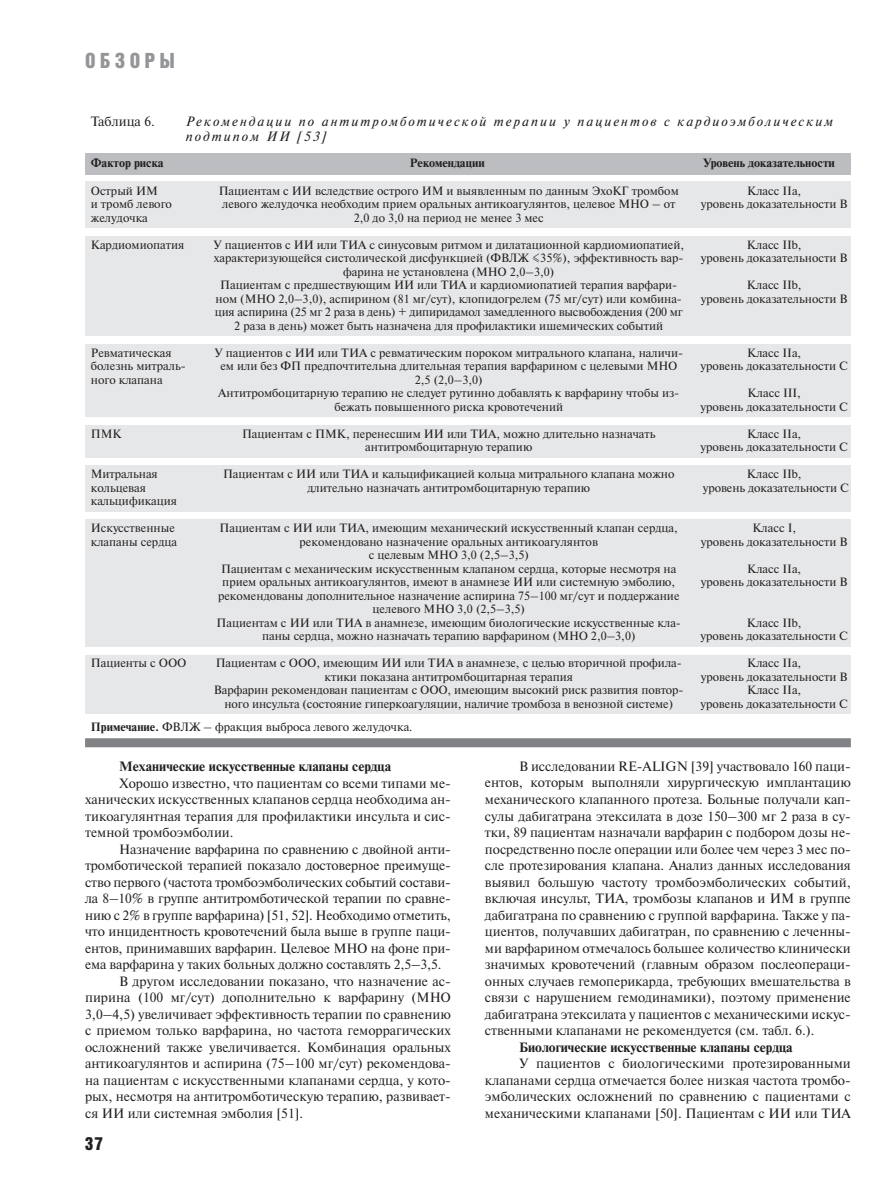
<style>
.page{position:relative;width:893px;height:1190px;background:#fff}
.page>*{position:absolute;margin:0;border:0;box-sizing:border-box;transform-origin:0 0}
.t1{font:21px "Bastion Kontrast";letter-spacing:.21em;color:#939598}
.t2{font:18px "Bastion Kontrast";color:#231f20}
.t3{font:13.5px/16.5px "Newton C";color:#231f20;text-align:justify}
.t4{font:italic 13.5px/15px "Newton C";letter-spacing:.15em;color:#231f20}
.t5{font:700 13.5px "Newton C";color:#231f20}
.t6{font:12px/13.5px "Newton C";color:#231f20;text-align:center}
.t7{font:700 12px "Newton C";color:#231f20}
.s1{font-weight:700}
</style>
<div class="page">
<div style="left:85px;top:181px;width:765px;height:47px;background:#e6e7e8"></div>
<div style="left:85px;top:738px;width:765px;height:9px;background:#808285"></div>
<div style="left:85px;top:465px;width:765px;height:46px;background:#e6e7e8"></div>
<div style="left:85px;top:519px;width:765px;height:127px;background:#e6e7e8"></div>
<div style="left:85px;top:655px;width:765px;height:59px;background:#e6e7e8"></div>
<div style="left:85px;top:153px;width:765px;height:22px;background:#bbbdc0"></div>
<div style="left:85px;top:344px;width:765px;height:73px;background:#e6e7e8"></div>
<div style="left:85px;top:425px;width:765px;height:32px;background:#e6e7e8"></div>
<div style="left:85px;top:236px;width:765px;height:100px;background:#e6e7e8"></div>
<h1 class="t1" style="left:85px;top:53px;width:91px">ОБЗОРЫ</h1>
<p class="t3" style="left:91px;top:114px;width:65px">Таблица 6.</p>
<p class="t4" style="left:186px;top:115px;width:648px">Рекомендации по антитромботической терапии у пациентов с кардиоэмболическим подтипом ИИ [53]</p>
<p class="t7" style="left:91px;top:158px;width:74px">Фактор риска</p>
<p class="t7" style="left:410px;top:158px;width:76px">Рекомендации</p>
<p class="t7" style="left:703px;top:158px;width:133px">Уровень доказательности</p>
<p class="t6" style="left:91px;top:185px;width:83px;text-align:left">Острый ИМ<br>и тромб левого желудочка</p>
<p class="t6" style="left:91px;top:239px;width:95px">Кардиомиопатия</p>
<p class="t6" style="left:219px;top:185px;width:461px">Пациентам с ИИ вследствие острого ИМ и выявленным по данным ЭхоКГ тромбом левого желудочка необходим прием оральных антикоагулянтов, целевое МНО – от<br>2,0 до 3,0 на период не менее 3 мес</p>
<p class="t6" style="left:213px;top:239px;width:472px">У пациентов с ИИ или ТИА с синусовым ритмом и дилатационной кардиомиопатией, характеризующейся систолической дисфункцией (ФВЛЖ ≤35%), эффективность вар&shy;фарина не установлена (МНО 2,0–3,0)<br>Пациентам с предшествующим ИИ или ТИА и кардиомиопатией терапия варфари&shy;ном (МНО 2,0–3,0), аспирином (81 мг/сут), клопидогрелем (75 мг/сут) или комбина&shy;ция аспирина (25 мг 2 раза в день) + дипиридамол замедленного высвобождения (200 мг 2 раза в день) может быть назначена для профилактики ишемических событий</p>
<p class="t6" style="left:214px;top:347px;width:470px">У пациентов с ИИ или ТИА с ревматическим пороком митрального клапана, наличи&shy;ем или без ФП предпочтительна длительная терапия варфарином с целевыми МНО 2,5 (2,0–3,0)<br>Антитромбоцитарную терапию не следует рутинно добавлять к варфарину чтобы из&shy;бежать повышенного риска кровотечений</p>
<p class="t6" style="left:242px;top:428px;width:415px">Пациентам с ПМК, перенесшим ИИ или ТИА, можно длительно назначать антитромбоцитарную терапию</p>
<p class="t6" style="left:223px;top:468px;width:453px">Пациентам с ИИ или ТИА и кальцификацией кольца митрального клапана можно длительно назначать антитромбоцитарную терапию</p>
<p class="t6" style="left:216px;top:522px;width:466px">Пациентам с ИИ или ТИА, имеющим механический искусственный клапан сердца, рекомендовано назначение оральных антикоагулянтов<br>с целевым МНО 3,0 (2,5–3,5)<br>Пациентам с механическим искусственным клапаном сердца, которые несмотря на прием оральных антикоагулянтов, имеют в анамнезе ИИ или системную эмболию, рекомендованы дополнительное назначение аспирина 75–100 мг/сут и поддержание целевого МНО 3,0 (2,5–3,5)<br>Пациентам с ИИ или ТИА в анамнезе, имеющим биологические искусственные кла&shy;паны сердца, можно назначать терапию варфарином (МНО 2,0–3,0)</p>
<p class="t6" style="left:214px;top:657px;width:471px">Пациентам с ООО, имеющим ИИ или ТИА в анамнезе, с целью вторичной профила&shy;ктики показана антитромбоцитарная терапия<br>Варфарин рекомендован пациентам с ООО, имеющим высокий риск развития повтор&shy;ного инсульта (состояние гиперкоагуляции, наличие тромбоза в венозной системе)</p>
<p class="t6" style="left:700px;top:185px;width:148px">Класс IIa,<br>уровень доказательности B</p>
<p class="t6" style="left:700px;top:239px;width:148px">Класс IIb,<br>уровень доказательности B</p>
<p class="t6" style="left:700px;top:279px;width:148px">Класс IIb,<br>уровень доказательности В</p>
<p class="t6" style="left:91px;top:347px;width:96px;text-align:left">Ревматическая болезнь митраль&shy;ного клапана</p>
<p class="t6" style="left:700px;top:347px;width:149px">Класс IIa,<br>уровень доказательности C</p>
<p class="t6" style="left:700px;top:387px;width:149px">Класс III,<br>уровень доказательности C</p>
<p class="t6" style="left:700px;top:428px;width:149px">Класс IIa,<br>уровень доказательности C</p>
<p class="t6" style="left:702px;top:468px;width:148px">Класс IIb,<br>уровень доказательности C</p>
<p class="t6" style="left:700px;top:522px;width:148px">Класс I,<br>уровень доказательности B</p>
<p class="t6" style="left:700px;top:563px;width:148px">Класс IIa,<br>уровень доказательности B</p>
<p class="t6" style="left:700px;top:617px;width:149px">Класс IIb,<br>уровень доказательности C</p>
<p class="t6" style="left:700px;top:657px;width:149px">Класс IIa,<br>уровень доказательности B<br>Класс IIa,<br>уровень доказательности C</p>
<p class="t6" style="left:91px;top:428px;width:32px">ПМК</p>
<p class="t6" style="left:91px;top:468px;width:88px;text-align:left">Митральная кольцевая кальцификация</p>
<p class="t6" style="left:91px;top:522px;width:88px;text-align:left">Искусственные клапаны сердца</p>
<p class="t6" style="left:91px;top:657px;width:97px">Пациенты с ООО</p>
<p class="t6" style="left:91px;top:721px;width:323px"><span class="s1">Примечание.</span> ФВЛЖ – фракция выброса левого желудочка.</p>
<p class="t5" style="left:119px;top:761px;width:274px">Механические искусственные клапаны сердца</p>
<p class="t3" style="left:85px;top:776px;width:367px;text-indent:34px">Хорошо известно, что пациентам со всеми типами ме&shy;ханических искусственных клапанов сердца необходима ан&shy;тикоагулянтная терапия для профилактики инсульта и сис&shy;темной тромбоэмболии.</p>
<p class="t3" style="left:119px;top:842px;width:333px">Назначение варфарина по сравнению с двойной анти-</p>
<p class="t3" style="left:85px;top:858px;width:367px">тромботической терапией показало достоверное преимуще-</p>
<p class="t3" style="left:85px;top:875px;width:367px">ство первого (частота тромбоэмболических событий состави-</p>
<p class="t3" style="left:85px;top:891px;width:367px">ла 8–10% в группе антитромботической терапии по сравне-</p>
<p class="t3" style="left:85px;top:908px;width:367px">нию с 2% в группе варфарина) [51, 52]. Необходимо отметить,</p>
<p class="t3" style="left:85px;top:924px;width:367px">что инцидентность кровотечений была выше в группе паци-</p>
<p class="t3" style="left:85px;top:941px;width:367px">ентов, принимавших варфарин. Целевое МНО на фоне при-</p>
<p class="t3" style="left:85px;top:957px;width:358px">ема варфарина у таких больных должно составлять 2,5–3,5.</p>
<p class="t3" style="left:119px;top:974px;width:333px">В другом исследовании показано, что назначение ас-</p>
<p class="t3" style="left:85px;top:990px;width:367px">пирина (100 мг/сут) дополнительно к варфарину (МНО</p>
<p class="t3" style="left:85px;top:1007px;width:367px">3,0–4,5) увеличивает эффективность терапии по сравнению</p>
<p class="t3" style="left:85px;top:1023px;width:367px">с приемом только варфарина, но частота геморрагических</p>
<p class="t3" style="left:85px;top:1040px;width:367px">осложнений также увеличивается. Комбинация оральных</p>
<p class="t3" style="left:85px;top:1056px;width:367px">антикоагулянтов и аспирина (75–100 мг/сут) рекомендова-</p>
<p class="t3" style="left:85px;top:1073px;width:367px">на пациентам с искусственными клапанами сердца, у кото-</p>
<p class="t3" style="left:85px;top:1089px;width:367px">рых, несмотря на антитромботическую терапию, развивает-</p>
<p class="t3" style="left:85px;top:1106px;width:219px">ся ИИ или системная эмболия [51].</p>
<h2 class="t2" style="left:85px;top:1137px;width:19px">37</h2>
<p class="t3" style="left:485px;top:759px;width:367px;text-indent:34px">В исследовании RE-ALIGN [39] участвовало 160 паци&shy;ентов, которым выполняли хирургическую имплантацию механического клапанного протеза. Больные получали кап&shy;сулы дабигатрана этексилата в дозе 150–300 мг 2 раза в су&shy;тки, 89 пациентам назначали варфарин с подбором дозы не&shy;посредственно после операции или более чем через 3 мес по&shy;сле протезирования клапана. Анализ данных исследования выявил большую частоту тромбоэмболических событий, включая инсульт, ТИА, тромбозы клапанов и ИМ в группе дабигатрана по сравнению с группой варфарина. Taкже у па&shy;циентов, получавших дабигатран, по сравнению с леченны&shy;ми варфарином отмечалось большее количество клинически значимых кровотечений (главным образом послеопераци&shy;онных случаев гемоперикарда, требующих вмешательства в связи с нарушением гемодинамики), поэтому применение дабигатрана этексилата у пациентов с механическими искус&shy;ственными клапанами не рекомендуется (см. табл. 6.).</p>
<p class="t5" style="left:519px;top:1041px;width:275px">Биологические искусственные клапаны сердца</p>
<p class="t3" style="left:485px;top:1056px;width:367px;text-indent:34px">У пациентов с биологическими протезированными клапанами сердца отмечается более низкая частота тромбо&shy;эмболических осложнений по сравнению с пациентами с механическими клапанами [50]. Пациентам с ИИ или ТИА</p>
</div>
